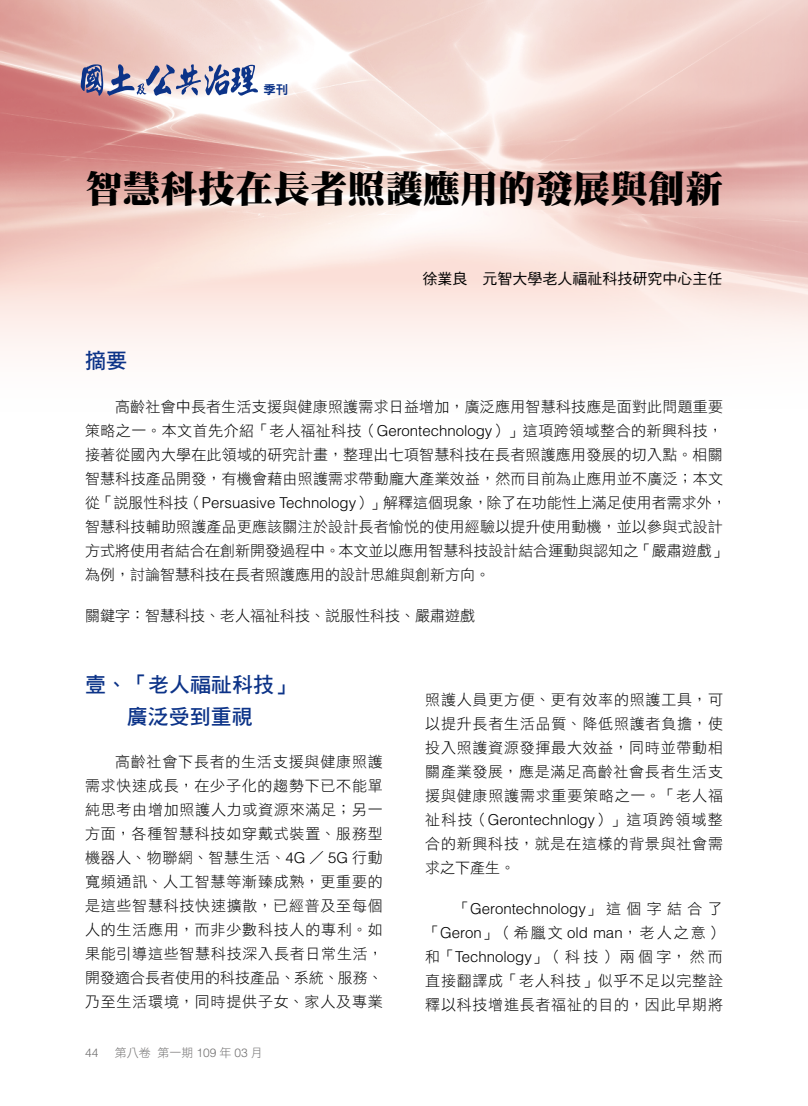
<style>
.page{position:relative;width:808px;height:1106px;background:#fff}
.page>*{position:absolute;margin:0;border:0;box-sizing:border-box;transform-origin:0 0}
.t1{font:37.5px "DF Ming Std W12";color:#000}
.t2{font:21px/31.5px "DF Hei Std W7";color:#0c3388;text-align:center}
.t3{font:15px/24px "DF Hei Std W3";letter-spacing:.015em;color:#000;text-align:justify}
.t4{font:300 15px "Helvetica LT Std";color:#000}
.t5{font:15px/24px "DF Hei Std W3";letter-spacing:.05em;color:#000}
.t6{font:15px "DF Hei Std W5";color:#000}
.t7{font:12.45px "DF Hei Std W9";color:#0c3388}
.t8{font:12px "DF Hei Std W3";color:#727171}
.t9{font:300 12px "Helvetica LT Std";color:#727171}
.s1{font-family:"Helvetica LT Std";font-weight:300}
.s2{font-family:"DF Hei Std W3";font-weight:400}
</style>
<div class="page">
<svg style="left:81px;top:64px;width:177px;height:32px;background:#9f9eb9"></svg>
<p class="t7" style="left:263px;top:83px;width:26px">季刊</p>
<h1 class="t1" style="left:85px;top:169px;width:639px">智慧科技在長者照護應用的發展與創新</h1>
<p class="t6" style="left:422px;top:271px;width:301px">徐業良　元智大學老人福祉科技研究中心主任</p>
<h2 class="t2" style="left:85px;top:345px;width:43px">摘要</h2>
<p class="t3" style="left:85px;top:394px;width:643px;text-align:left;text-indent:30px">高齡社會中長者生活支援與健康照護需求日益增加，廣泛應用智慧科技應是面對此問題重要策略之一。本文首先介紹「老人福祉科技（<span class="s1">Gerontechnology</span>）」這項跨領域整合的新興科技，接著從國內大學在此領域的研究計畫，整理出七項智慧科技在長者照護應用發展的切入點。相關智慧科技產品開發，有機會藉由照護需求帶動龐大產業效益，然而目前為止應用並不廣泛；本文從「說服性科技（<span class="s1">Persuasive Technology</span>）」解釋這個現象，除了在功能性上滿足使用者需求外，智慧科技輔助照護產品更應該關注於設計長者愉悅的使用經驗以提升使用動機，並以參與式設計方式將使用者結合在創新開發過程中。本文並以應用智慧科技設計結合運動與認知之「嚴肅遊戲」為例，討論智慧科技在長者照護應用的設計思維與創新方向。</p>
<p class="t3" style="left:85px;top:603px;width:391px">關鍵字：智慧科技、老人福祉科技、說服性科技、嚴肅遊戲</p>
<h2 class="t2" style="left:85px;top:668px;width:211px">壹、「老人福祉科技」廣泛受到重視</h2>
<p class="t3" style="left:85px;top:749px;width:299px;text-indent:30px">高齡社會下長者的生活支援與健康照護需求快速成長，在少子化的趨勢下已不能單純思考由增加照護人力或資源來滿足；另一方面，各種智慧科技如穿戴式裝置、服務型機器人、物聯網、智慧生活、<span class="s1">4G</span> ／ <span class="s1">5G</span> 行動寬頻通訊、人工智慧等漸臻成熟，更重要的是這些智慧科技快速擴散，已經普及至每個人的生活應用，而非少數科技人的專利。如果能引導這些智慧科技深入長者日常生活，開發適合長者使用的科技產品、系統、服務、乃至生活環境，同時提供子女、家人及專業</p>
<p class="t9" style="left:85px;top:1045px;width:15px">44</p>
<p class="t8" style="left:115px;top:1046px;width:149px">第八卷 第一期 <span class="s1">109</span> 年 <span class="s1">03</span> 月</p>
<p class="t3" style="left:425px;top:687px;width:299px">照護人員更方便、更有效率的照護工具，可以提升長者生活品質、降低照護者負擔，使投入照護資源發揮最大效益，同時並帶動相關產業發展，應是滿足高齡社會長者生活支援與健康照護需求重要策略之一。「老人福</p>
<p class="t4" style="left:425px;top:810px;width:299px"><span class="s2">祉科技（</span>Gerontechnlogy<span class="s2">）」這項跨領域整</span></p>
<p class="t5" style="left:425px;top:831px;width:299px">合的新興科技，就是在這樣的背景與社會需求之下產生。</p>
<p class="t4" style="left:455px;top:899px;width:269px"><span class="s2">「</span>Gerontechnology<span class="s2">」這個字結合了</span></p>
<p class="t3" style="left:425px;top:920px;width:299px">「<span class="s1">Geron</span>」（希臘文 <span class="s1">old man</span>，老人之意）和「<span class="s1">Technology</span>」（科技）兩個字，然而直接翻譯成「老人科技」似乎不足以完整詮釋以科技增進長者福祉的目的，因此早期將</p>
</div>
